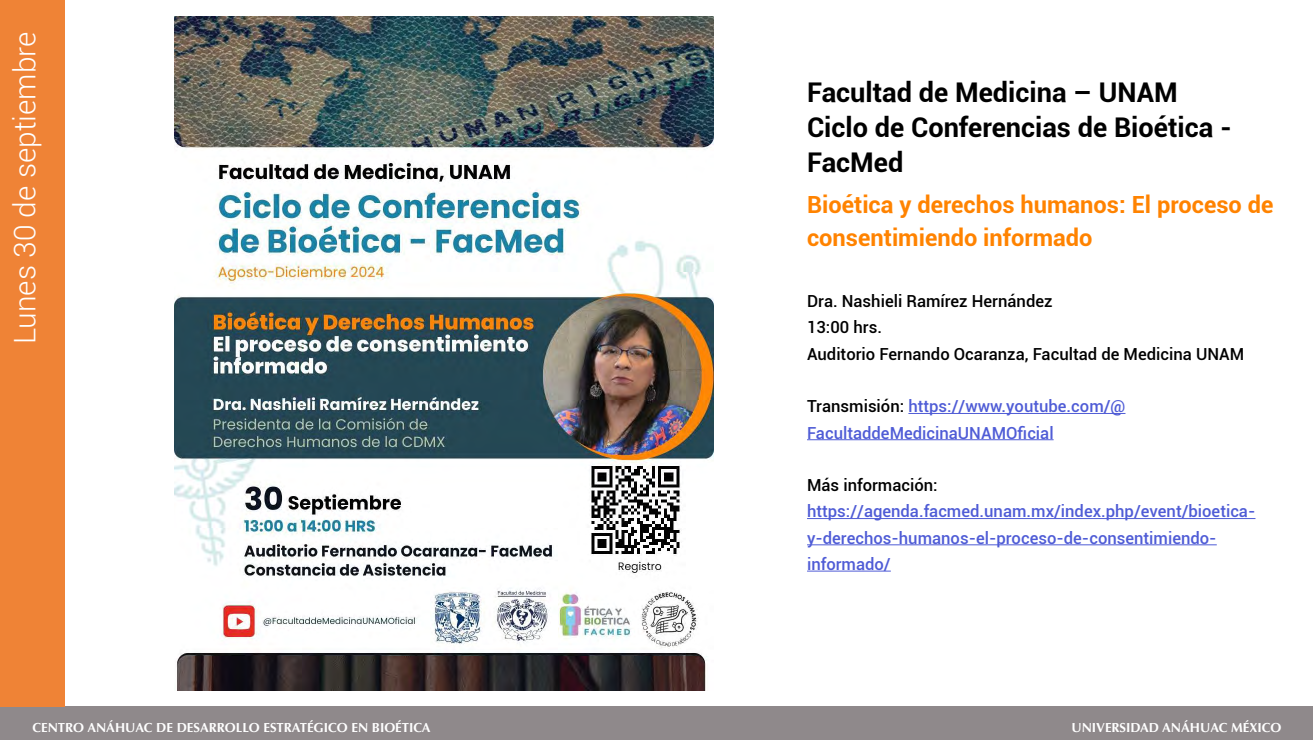
<style>
.page{position:relative;width:1313px;height:740px;background:#fff}
.page>*{position:absolute;margin:0;border:0;box-sizing:border-box;transform-origin:0 0}
.t1{font:300 29.75px "Roboto";color:#fff}
.t2{font:700 27.12px/35px "Roboto";color:#000}
.t3{font:700 23.62px/32.4px "Roboto";color:#ff8300}
.t4{font:500 16.62px/26.2px "Roboto";color:#4f5cd6}
.t5{font:500 16.62px/26.2px "Roboto";color:#000}
.t6{font:700 13.12px "Optima";color:#fff}
.s1{color:#000}
</style>
<div class="page">
<div style="left:0;top:706px;width:1312px;height:33px;background:#8f898b"></div>
<div style="left:0;top:0;width:65px;height:706px;background:#ef8336"></div>
<hr style="left:908px;top:413px;width:217px;height:1px;background:#4f5cd6">
<hr style="left:807px;top:439px;width:246px;height:1px;background:#4f5cd6">
<hr style="left:807px;top:518px;width:448px;height:1px;background:#4f5cd6">
<hr style="left:807px;top:544px;width:409px;height:1px;background:#4f5cd6">
<hr style="left:807px;top:570px;width:83px;height:1px;background:#4f5cd6">
<img style="left:174px;top:16px;width:539px;height:673px">
<h1 class="t1" style="left:4px;top:344px;width:314px;rotate:-90deg">Lunes 30 de septiembre</h1>
<h2 class="t2" style="left:807px;top:74px;width:426px">Facultad de Medicina – UNAM<br>Ciclo de Conferencias de Bioética -<br>FacMed</h2>
<h3 class="t3" style="left:807px;top:188px;width:468px">Bioética y derechos humanos: El proceso de consentimiendo informado</h3>
<p class="t5" style="left:807px;top:287px;width:439px">Dra. Nashieli Ramírez Hernández<br>13:00 hrs.<br>Auditorio Fernando Ocaranza, Facultad de Medicina UNAM</p>
<p class="t4" style="left:807px;top:392px;width:320px"><span class="s1">Transmisión:</span> https://www.youtube.com/@<br>FacultaddeMedicinaUNAMOficial</p>
<p class="t5" style="left:807px;top:471px;width:132px">Más información:</p>
<p class="t4" style="left:807px;top:497px;width:450px">https://agenda.facmed.unam.mx/index.php/event/bioetica&shy;y-derechos-humanos-el-proceso-de-consentimiendo&shy;informado/</p>
<p class="t6" style="left:32px;top:719px;width:399px">CENTRO ANÁHUAC DE DESARROLLO ESTRATÉGICO EN BIOÉTICA</p>
<p class="t6" style="left:1071px;top:719px;width:211px">UNIVERSIDAD ANÁHUAC MÉXICO</p>
</div>
